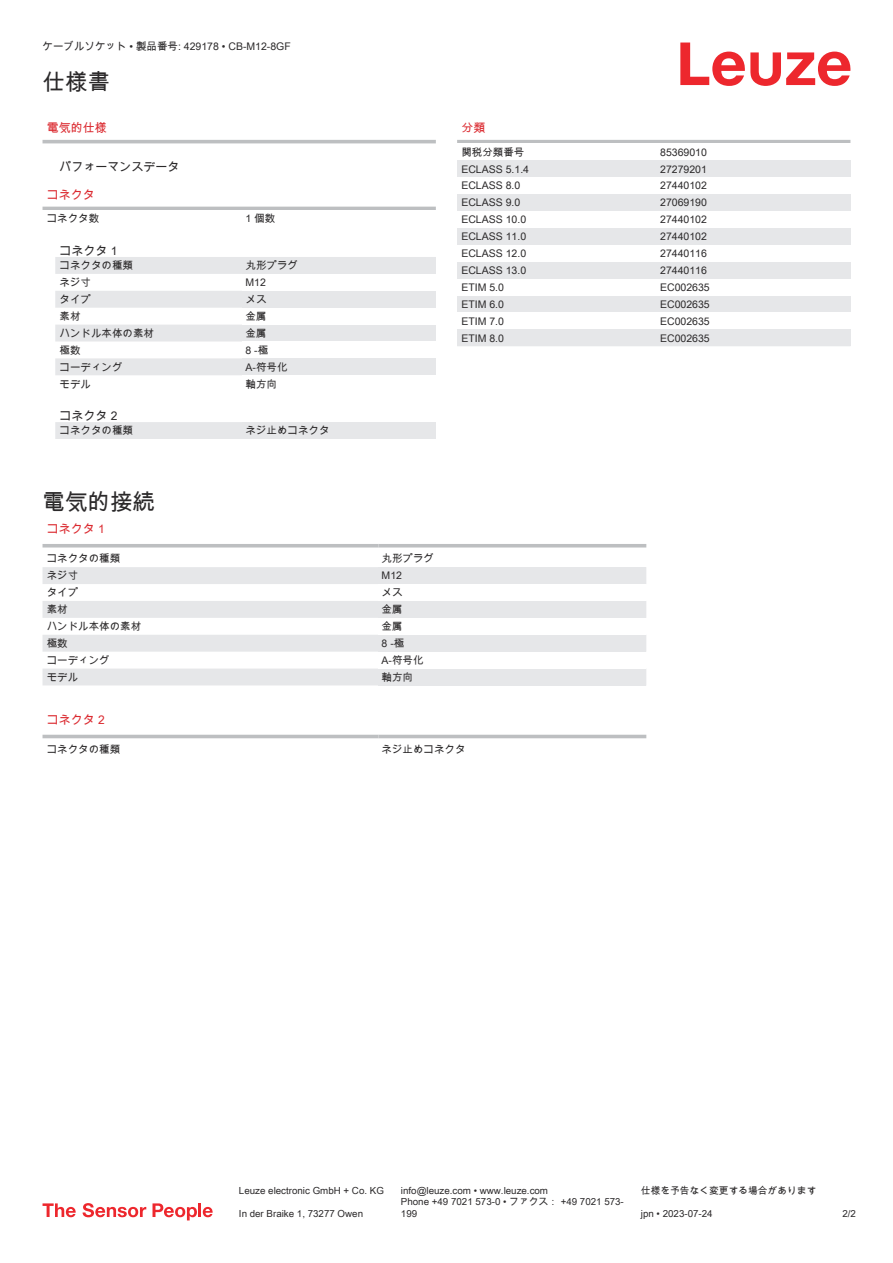
<style>
.page{position:relative;width:893px;height:1263px;background:#fff}
.page>*{position:absolute;margin:0;border:0;box-sizing:border-box;transform-origin:0 0}
.t1{font:22.5px "Arial Unicode MS";color:#2b292a}
.t2{font:12px "Arial Unicode MS";color:#db2a30}
.t3{font:12px "Arial Unicode MS";color:#2b292a}
.t4{font:10.5px "Arial Unicode MS";color:#2b292a}
.t5{font:9.75px/11.7px "Arial Unicode MS";color:#2b292a}
</style>
<div class="page">
<svg style="left:680px;top:43px;width:170px;height:43px"></svg>
<svg style="left:55px;top:257px;width:187px;height:182px"></svg>
<hr style="left:43px;top:140px;width:393px;height:3px;background:#bdbfc1">
<hr style="left:43px;top:207px;width:393px;height:3px;background:#bdbfc1">
<div style="left:242px;top:257px;width:194px;height:17px;background:#e6e7e9"></div>
<div style="left:242px;top:291px;width:194px;height:17px;background:#e6e7e9"></div>
<div style="left:242px;top:325px;width:194px;height:16px;background:#e6e7e9"></div>
<div style="left:242px;top:358px;width:194px;height:17px;background:#e6e7e9"></div>
<div style="left:242px;top:422px;width:194px;height:17px;background:#e6e7e9"></div>
<svg style="left:43px;top:547px;width:603px;height:1px"></svg>
<svg style="left:43px;top:567px;width:335px;height:118px;fill:#e6e7e9"></svg>
<hr style="left:43px;top:544px;width:335px;height:3px;background:#bdbfc1">
<hr style="left:378px;top:544px;width:268px;height:3px;background:#bdbfc1">
<div style="left:378px;top:567px;width:268px;height:17px;background:#e6e7e9"></div>
<div style="left:378px;top:601px;width:268px;height:17px;background:#e6e7e9"></div>
<div style="left:378px;top:635px;width:268px;height:17px;background:#e6e7e9"></div>
<div style="left:378px;top:668px;width:268px;height:17px;background:#e6e7e9"></div>
<svg style="left:43px;top:734px;width:603px;height:5px"></svg>
<hr style="left:43px;top:735px;width:335px;height:3px;background:#bdbfc1">
<hr style="left:378px;top:735px;width:268px;height:3px;background:#bdbfc1">
<hr style="left:457px;top:140px;width:393px;height:3px;background:#bdbfc1">
<div style="left:457px;top:160px;width:200px;height:17px;background:#e6e7e9"></div>
<div style="left:657px;top:160px;width:193px;height:17px;background:#e6e7e9"></div>
<div style="left:457px;top:194px;width:200px;height:17px;background:#e6e7e9"></div>
<div style="left:657px;top:194px;width:193px;height:17px;background:#e6e7e9"></div>
<div style="left:457px;top:228px;width:200px;height:17px;background:#e6e7e9"></div>
<div style="left:657px;top:228px;width:193px;height:17px;background:#e6e7e9"></div>
<div style="left:457px;top:262px;width:200px;height:17px;background:#e6e7e9"></div>
<div style="left:657px;top:262px;width:193px;height:17px;background:#e6e7e9"></div>
<div style="left:457px;top:296px;width:200px;height:16px;background:#e6e7e9"></div>
<div style="left:657px;top:296px;width:193px;height:16px;background:#e6e7e9"></div>
<div style="left:457px;top:329px;width:200px;height:17px;background:#e6e7e9"></div>
<div style="left:657px;top:329px;width:193px;height:17px;background:#e6e7e9"></div>
<svg style="left:43px;top:1203px;width:33px;height:14px"></svg>
<svg style="left:83px;top:1203px;width:63px;height:14px"></svg>
<svg style="left:153px;top:1203px;width:44px;height:17px"></svg>
<hr style="left:198px;top:1203px;width:3px;height:14px;background:#ed272d">
<svg style="left:203px;top:1207px;width:10px;height:10px"></svg>
<p class="t4" style="left:43px;top:39px;width:250px">ケーブルソケット • 製品番号: 429178 • CB-M12-8GF</p>
<h1 class="t1" style="left:43px;top:66px;width:69px">仕様書</h1>
<p class="t2" style="left:47px;top:119px;width:61px">電気的仕様</p>
<p class="t3" style="left:60px;top:158px;width:121px">パフォーマンスデータ</p>
<p class="t2" style="left:47px;top:186px;width:49px">コネクタ</p>
<p class="t4" style="left:47px;top:211px;width:54px">コネクタ数</p>
<p class="t4" style="left:246px;top:211px;width:31px">1 個数</p>
<p class="t3" style="left:60px;top:242px;width:60px">コネクタ 1</p>
<p class="t4" style="left:60px;top:258px;width:75px">コネクタの種類</p>
<p class="t4" style="left:246px;top:258px;width:54px">丸形プラグ</p>
<p class="t4" style="left:60px;top:275px;width:33px">ネジ寸</p>
<p class="t4" style="left:246px;top:275px;width:22px">M12</p>
<p class="t4" style="left:60px;top:292px;width:33px">タイプ</p>
<p class="t4" style="left:246px;top:292px;width:22px">メス</p>
<p class="t4" style="left:60px;top:309px;width:22px">素材</p>
<p class="t4" style="left:246px;top:309px;width:22px">金属</p>
<p class="t4" style="left:60px;top:325px;width:96px">ハンドル本体の素材</p>
<p class="t4" style="left:246px;top:325px;width:22px">金属</p>
<p class="t4" style="left:60px;top:342px;width:22px">極数</p>
<p class="t4" style="left:246px;top:342px;width:24px">8 -極</p>
<p class="t4" style="left:60px;top:359px;width:64px">コーディング</p>
<p class="t4" style="left:246px;top:359px;width:43px">A-符号化</p>
<p class="t4" style="left:60px;top:376px;width:33px">モデル</p>
<p class="t4" style="left:246px;top:376px;width:33px">軸方向</p>
<p class="t3" style="left:60px;top:407px;width:60px">コネクタ 2</p>
<p class="t4" style="left:60px;top:423px;width:75px">コネクタの種類</p>
<p class="t4" style="left:246px;top:423px;width:85px">ネジ止めコネクタ</p>
<p class="t2" style="left:461px;top:119px;width:25px">分類</p>
<p class="t4" style="left:461px;top:144px;width:64px">関税分類番号</p>
<p class="t4" style="left:660px;top:144px;width:48px">85369010</p>
<p class="t4" style="left:461px;top:161px;width:69px">ECLASS 5.1.4</p>
<p class="t4" style="left:660px;top:161px;width:48px">27279201</p>
<p class="t4" style="left:461px;top:178px;width:60px">ECLASS 8.0</p>
<p class="t4" style="left:660px;top:178px;width:48px">27440102</p>
<p class="t4" style="left:461px;top:195px;width:60px">ECLASS 9.0</p>
<p class="t4" style="left:660px;top:195px;width:48px">27069190</p>
<p class="t4" style="left:461px;top:212px;width:66px">ECLASS 10.0</p>
<p class="t4" style="left:660px;top:212px;width:48px">27440102</p>
<p class="t4" style="left:461px;top:229px;width:66px">ECLASS 11.0</p>
<p class="t4" style="left:660px;top:229px;width:48px">27440102</p>
<p class="t4" style="left:461px;top:246px;width:66px">ECLASS 12.0</p>
<p class="t4" style="left:660px;top:246px;width:48px">27440116</p>
<p class="t4" style="left:461px;top:263px;width:66px">ECLASS 13.0</p>
<p class="t4" style="left:660px;top:263px;width:48px">27440116</p>
<p class="t4" style="left:461px;top:280px;width:44px">ETIM 5.0</p>
<p class="t4" style="left:660px;top:280px;width:51px">EC002635</p>
<p class="t4" style="left:461px;top:296px;width:44px">ETIM 6.0</p>
<p class="t4" style="left:660px;top:296px;width:51px">EC002635</p>
<p class="t4" style="left:461px;top:313px;width:44px">ETIM 7.0</p>
<p class="t4" style="left:660px;top:313px;width:51px">EC002635</p>
<p class="t4" style="left:461px;top:330px;width:44px">ETIM 8.0</p>
<p class="t4" style="left:660px;top:330px;width:51px">EC002635</p>
<h1 class="t1" style="left:43px;top:486px;width:114px">電気的接続</h1>
<p class="t2" style="left:47px;top:520px;width:60px">コネクタ 1</p>
<p class="t4" style="left:47px;top:551px;width:75px">コネクタの種類</p>
<p class="t4" style="left:382px;top:551px;width:54px">丸形プラグ</p>
<p class="t4" style="left:47px;top:568px;width:33px">ネジ寸</p>
<p class="t4" style="left:382px;top:568px;width:22px">M12</p>
<p class="t4" style="left:47px;top:585px;width:33px">タイプ</p>
<p class="t4" style="left:382px;top:585px;width:22px">メス</p>
<p class="t4" style="left:47px;top:602px;width:22px">素材</p>
<p class="t4" style="left:382px;top:602px;width:22px">金属</p>
<p class="t4" style="left:47px;top:619px;width:96px">ハンドル本体の素材</p>
<p class="t4" style="left:382px;top:619px;width:22px">金属</p>
<p class="t4" style="left:47px;top:636px;width:22px">極数</p>
<p class="t4" style="left:382px;top:636px;width:24px">8 -極</p>
<p class="t4" style="left:47px;top:652px;width:64px">コーディング</p>
<p class="t4" style="left:382px;top:652px;width:43px">A-符号化</p>
<p class="t4" style="left:47px;top:669px;width:33px">モデル</p>
<p class="t4" style="left:382px;top:669px;width:33px">軸方向</p>
<p class="t2" style="left:47px;top:711px;width:60px">コネクタ 2</p>
<p class="t4" style="left:47px;top:742px;width:75px">コネクタの種類</p>
<p class="t4" style="left:382px;top:742px;width:85px">ネジ止めコネクタ</p>
<p class="t5" style="left:239px;top:1184px;width:146px">Leuze electronic GmbH + Co. KG</p>
<p class="t5" style="left:401px;top:1184px;width:149px">info@leuze.com • www.leuze.com</p>
<p class="t5" style="left:641px;top:1184px;width:177px">仕様を予告なく変更する場合があります</p>
<p class="t5" style="left:239px;top:1207px;width:126px">In der Braike 1, 73277 Owen</p>
<p class="t5" style="left:401px;top:1196px;width:224px">Phone +49 7021 573-0 • ファクス： +49 7021 573-<br>199</p>
<p class="t5" style="left:641px;top:1207px;width:73px">jpn • 2023-07-24</p>
<p class="t5" style="left:842px;top:1207px;width:15px">2/2</p>
</div>
